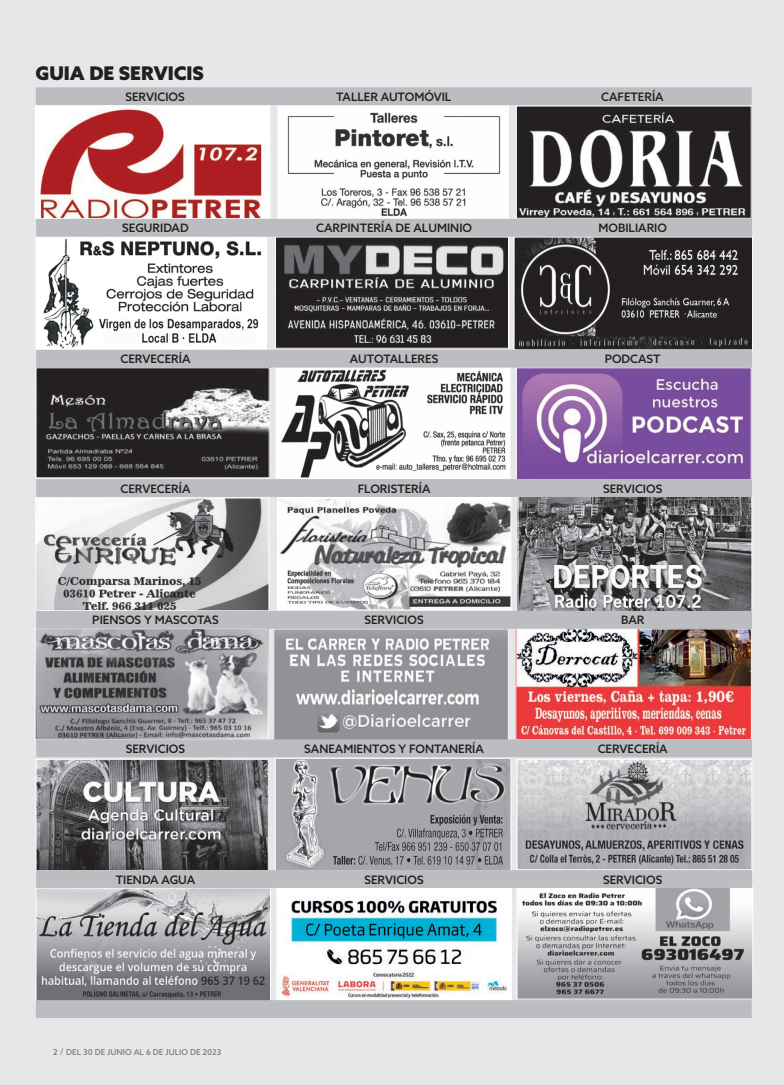
<style>
.page{position:relative;width:784px;height:1085px;background:#fff}
.page>*{position:absolute;margin:0;border:0;box-sizing:border-box;transform-origin:0 0}
.t1{font:900 18.88px "Azo Sans";color:#231f20}
.t2{font:500 11.62px "Azo Sans";color:#231f20}
.t3{font:500 8.12px "Azo Sans";color:#808285}
.s1{font-weight:400;color:#636366}
.s2{font-family:"Kelson Sans";font-weight:400;font-size:8.75px}
</style>
<div class="page">
<div style="left:0;top:0;width:772px;height:1084px;background:#e6e7e9"></div>
<img style="left:37px;top:107px;width:231px;height:110px">
<div style="left:35px;top:105px;width:235px;height:114px;border:1px solid #fff"></div>
<img style="left:517px;top:630px;width:232px;height:107px">
<div style="left:515px;top:628px;width:236px;height:111px;border:1px solid #fff"></div>
<img style="left:38px;top:239px;width:226px;height:109px">
<div style="left:36px;top:237px;width:230px;height:113px;border:1px solid #fff"></div>
<img style="left:518px;top:369px;width:230px;height:109px">
<img style="left:515px;top:239px;width:235px;height:109px">
<img style="left:279px;top:499px;width:229px;height:109px">
<div style="left:277px;top:497px;width:233px;height:113px;border:1px solid #fff"></div>
<img style="left:280px;top:108px;width:226px;height:109px">
<div style="left:278px;top:106px;width:230px;height:113px;border:1px solid #fff"></div>
<img style="left:278px;top:369px;width:230px;height:108px">
<div style="left:276px;top:367px;width:234px;height:112px;border:1px solid #fff"></div>
<img style="left:277px;top:239px;width:229px;height:107px">
<img style="left:38px;top:500px;width:229px;height:109px">
<div style="left:36px;top:498px;width:233px;height:113px;border:1px solid #fff"></div>
<img style="left:38px;top:889px;width:230px;height:110px">
<div style="left:36px;top:887px;width:234px;height:114px;border:1px solid #fff"></div>
<img style="left:37px;top:630px;width:229px;height:107px">
<div style="left:35px;top:628px;width:233px;height:111px;border:1px solid #fff"></div>
<img style="left:518px;top:761px;width:231px;height:106px">
<div style="left:516px;top:759px;width:235px;height:110px;border:1px solid #fff"></div>
<img style="left:38px;top:761px;width:228px;height:107px">
<div style="left:36px;top:759px;width:232px;height:111px;border:1px solid #fff"></div>
<img style="left:277px;top:760px;width:231px;height:108px">
<div style="left:275px;top:758px;width:235px;height:112px;border:1px solid #fff"></div>
<img style="left:518px;top:108px;width:230px;height:108px">
<img style="left:278px;top:889px;width:231px;height:108px">
<div style="left:276px;top:887px;width:235px;height:112px;border:1px solid #fff"></div>
<img style="left:519px;top:497px;width:230px;height:113px">
<img style="left:518px;top:888px;width:232px;height:109px">
<div style="left:516px;top:886px;width:236px;height:113px;border:1px solid #fff"></div>
<img style="left:275px;top:630px;width:231px;height:109px">
<div style="left:273px;top:628px;width:235px;height:113px;border:1px solid #fff"></div>
<div style="left:36px;top:350px;width:715px;height:17px;background:#bcbdc0"></div>
<div style="left:36px;top:479px;width:715px;height:18px;background:#bcbdc0"></div>
<div style="left:36px;top:611px;width:715px;height:17px;background:#bcbdc0"></div>
<div style="left:36px;top:739px;width:715px;height:18px;background:#bcbdc0"></div>
<div style="left:36px;top:870px;width:715px;height:17px;background:#bcbdc0"></div>
<div style="left:36px;top:219px;width:715px;height:18px;background:#bcbdc0"></div>
<div style="left:36px;top:87px;width:715px;height:18px;background:#bcbdc0"></div>
<svg style="left:36px;top:999px;width:715px;height:18px;background:#bcbdc0"></svg>
<img style="left:38px;top:369px;width:229px;height:107px">
<div style="left:772px;top:0;width:11px;height:1083px;background:#e6e7e9"></div>
<h1 class="t1" style="left:35px;top:61px;width:170px">GUIA DE SERVICIS</h1>
<p class="t2" style="left:125px;top:89px;width:61px">SERVICIOS</p>
<p class="t2" style="left:336px;top:89px;width:117px">TALLER AUTOMÓVIL</p>
<p class="t2" style="left:600px;top:89px;width:64px">CAFETERÍA</p>
<p class="t2" style="left:122px;top:220px;width:68px">SEGURIDAD</p>
<p class="t2" style="left:316px;top:220px;width:157px">CARPINTERÍA DE ALUMINIO</p>
<p class="t2" style="left:598px;top:220px;width:70px">MOBILIARIO</p>
<p class="t2" style="left:120px;top:351px;width:72px">CERVECERÍA</p>
<p class="t2" style="left:349px;top:351px;width:90px">AUTOTALLERES</p>
<p class="t2" style="left:604px;top:351px;width:57px">PODCAST</p>
<p class="t2" style="left:120px;top:480px;width:72px">CERVECERÍA</p>
<p class="t2" style="left:357px;top:480px;width:74px">FLORISTERÍA</p>
<p class="t2" style="left:602px;top:480px;width:61px">SERVICIOS</p>
<p class="t2" style="left:92px;top:612px;width:128px">PIENSOS Y MASCOTAS</p>
<p class="t2" style="left:364px;top:612px;width:61px">SERVICIOS</p>
<p class="t2" style="left:620px;top:612px;width:25px">BAR</p>
<p class="t2" style="left:126px;top:741px;width:61px">SERVICIOS</p>
<p class="t2" style="left:304px;top:741px;width:181px">SANEAMIENTOS Y FONTANERÍA</p>
<p class="t2" style="left:597px;top:741px;width:72px">CERVECERÍA</p>
<p class="t2" style="left:116px;top:871px;width:81px">TIENDA AGUA</p>
<p class="t2" style="left:364px;top:871px;width:61px">SERVICIOS</p>
<p class="t2" style="left:602px;top:871px;width:61px">SERVICIOS</p>
<p class="t3" style="left:53px;top:1046px;width:170px"><span class="s1">2</span> <span class="s2">/</span> DEL 30 DE JUNIO AL 6 DE JULIO DE 2023</p>
</div>
